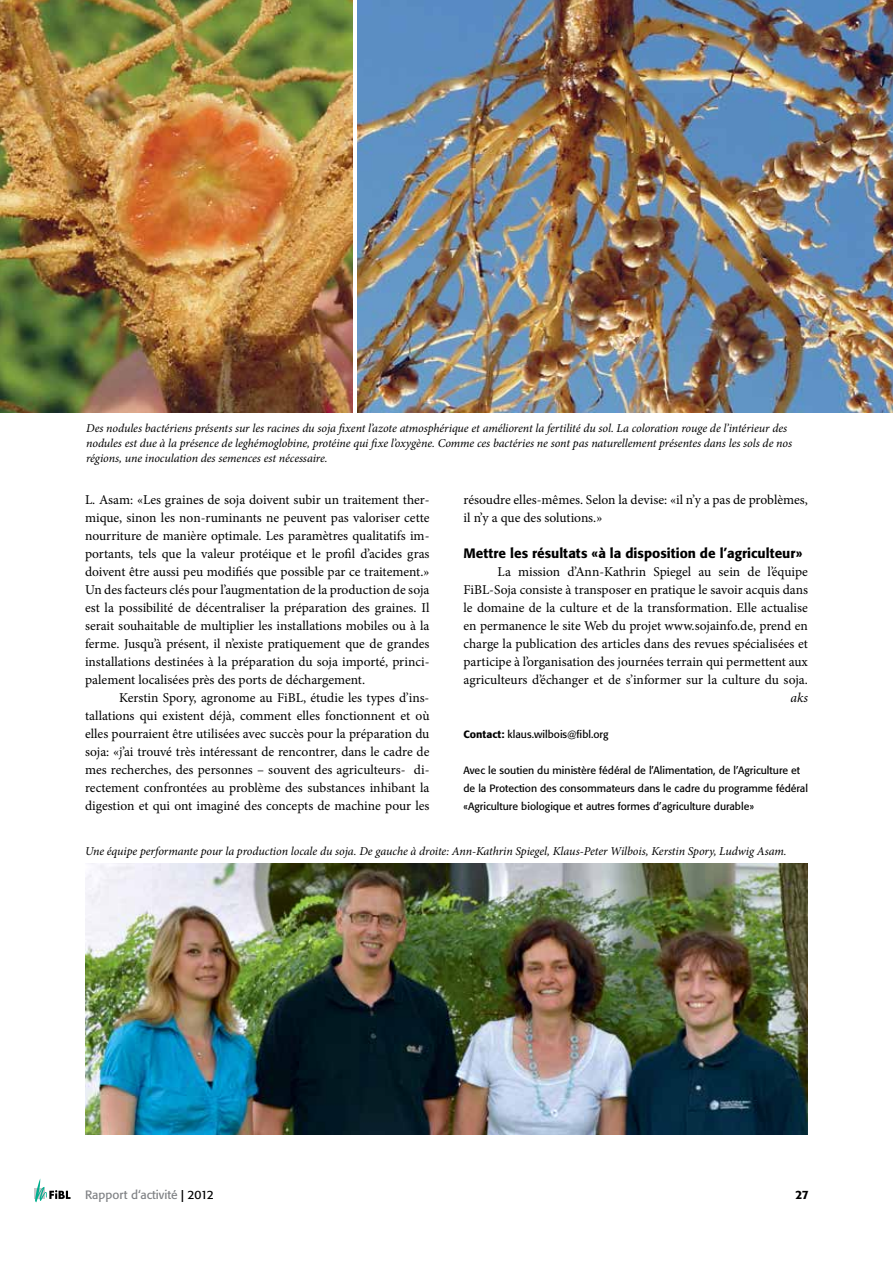
<style>
.page{position:relative;width:893px;height:1263px;background:#fff}
.page>*{position:absolute;margin:0;border:0;box-sizing:border-box;transform-origin:0 0}
.t1{font:13.5px/18px "Minion Pro";color:#000;text-align:justify}
.t2{font:500 13.5px "Formata BQ";color:#000}
.t3{font:italic 13.5px "Minion Pro";color:#000}
.t4{font:italic 12px/15px "Minion Pro";letter-spacing:-.005em;color:#000}
.t5{font:12px "Formata BQ";color:#808285}
.t6{font:500 12px "Formata BQ";color:#000}
.t7{font:10.5px/18px "Formata BQ";color:#000}
.s1{font-weight:500}
.s2{font-weight:500;color:#000}
.s3{color:#000}
</style>
<div class="page">
<div style="left:34px;top:1188px;width:11px;height:11px;background:#c7c8ca"></div>
<svg style="left:35px;top:1178px;width:36px;height:24px"></svg>
<img style="left:85px;top:864px;width:723px;height:271px">
<img style="left:357px;top:0;width:536px;height:412px">
<img style="left:1px;top:0;width:352px;height:412px">
<img style="left:0;top:0;width:1px;height:412px">
<p class="t4" style="left:86px;top:421px;width:707px">Des nodules bactériens présents sur les racines du soja fixent l’azote atmosphérique et améliorent la fertilité du sol. La coloration rouge de l’intérieur des nodules est due à la présence de leghémoglobine, protéine qui fixe l’oxygène. Comme ces bactéries ne sont pas naturellement présentes dans les sols de nos régions, une inoculation des semences est nécessaire.</p>
<p class="t1" style="left:85px;top:490px;width:346px">L. Asam: «Les graines de soja doivent subir un traitement ther&shy;mique, sinon les non-ruminants ne peuvent pas valoriser cette nourriture de manière optimale. Les paramètres qualitatifs im&shy;portants, tels que la valeur protéique et le profil d’acides gras doivent être aussi peu modifiés que possible par ce traitement.» Un des facteurs clés pour l’augmentation de la production de soja est la possibilité de décentraliser la préparation des graines. Il serait souhaitable de multiplier les installations mobiles ou à la ferme. Jusqu’à présent, il n’existe pratiquement que de grandes installations destinées à la préparation du soja importé, princi&shy;palement localisées près des ports de déchargement.</p>
<p class="t1" style="left:85px;top:688px;width:346px;text-indent:34px">Kerstin Spory, agronome au FiBL, étudie les types d’ins&shy;tallations qui existent déjà, comment elles fonctionnent et où elles pourraient être utilisées avec succès pour la préparation du soja: «j’ai trouvé très intéressant de rencontrer, dans le cadre de mes recherches, des personnes – souvent des agriculteurs- di&shy;rectement confrontées au problème des substances inhibant la digestion et qui ont imaginé des concepts de machine pour les</p>
<p class="t1" style="left:463px;top:490px;width:346px">résoudre elles-mêmes. Selon la devise: «il n’y a pas de problèmes, il n’y a que des solutions.»</p>
<p class="t2" style="left:463px;top:544px;width:340px">Mettre les résultats «à la disposition de l’agriculteur»</p>
<p class="t1" style="left:463px;top:562px;width:346px;text-indent:34px">La mission d’Ann-Kathrin Spiegel au sein de l’équipe FiBL-Soja consiste à transposer en pratique le savoir acquis dans le domaine de la culture et de la transformation. Elle actualise en permanence le site Web du projet www.sojainfo.de, prend en charge la publication des articles dans des revues spécialisées et participe à l’organisation des journées terrain qui permettent aux agriculteurs d’échanger et de s’informer sur la culture du soja.</p>
<p class="t3" style="left:791px;top:688px;width:19px">aks</p>
<p class="t7" style="left:463px;top:725px;width:147px"><span class="s1">Contact:</span> klaus.wilbois@fibl.org</p>
<p class="t7" style="left:463px;top:761px;width:346px">Avec le soutien du ministère fédéral de l’Alimentation, de l’Agriculture et de la Protection des consommateurs dans le cadre du programme fédéral «Agriculture biologique et autres formes d’agriculture durable»</p>
<p class="t4" style="left:85px;top:844px;width:703px">Une équipe performante pour la production locale du soja. De gauche à droite: Ann-Kathrin Spiegel, Klaus-Peter Wilbois, Kerstin Spory, Ludwig Asam.</p>
<p class="t5" style="left:85px;top:1187px;width:130px">Rapport d‘activité <span class="s2">|</span> <span class="s3">2012</span></p>
<p class="t6" style="left:795px;top:1187px;width:15px">27</p>
</div>
